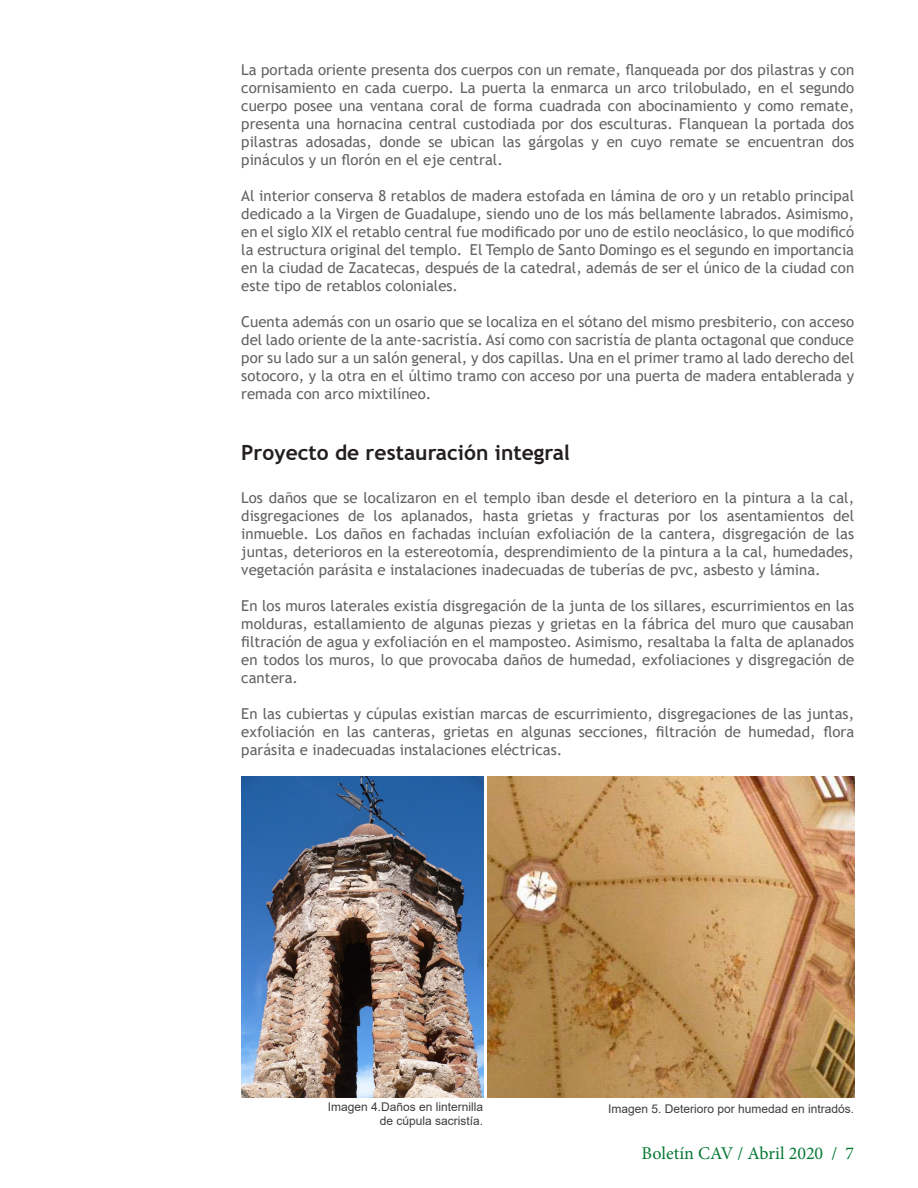
<style>
.page{position:relative;width:918px;height:1188px;background:#fff}
.page>*{position:absolute;margin:0;border:0;box-sizing:border-box;transform-origin:0 0}
.subtitulo{font:700 21px "Trebuchet MS";color:#231f20}
.t1{font:18px "Minion Pro";color:#057a34}
.texti_geberal{font:15px/18px "Trebuchet MS";color:#636366;text-align:justify}
.Pie_de_foto{font:12px "Arial";color:#3e3e3f}
</style>
<div class="page">
<img style="left:241px;top:776px;width:242px;height:321px">
<img style="left:488px;top:776px;width:366px;height:321px">
<p class="texti_geberal" style="left:241px;top:60px;width:614px">La portada oriente presenta dos cuerpos con un remate, flanqueada por dos pilastras y con cornisamiento en cada cuerpo. La puerta la enmarca un arco trilobulado, en el segundo cuerpo posee una ventana coral de forma cuadrada con abocinamiento y como remate, presenta una hornacina central custodiada por dos esculturas. Flanquean la portada dos pilastras adosadas, donde se ubican las gárgolas y en cuyo remate se encuentran dos pináculos y un florón en el eje central.</p>
<p class="texti_geberal" style="left:241px;top:186px;width:614px">Al interior conserva 8 retablos de madera estofada en lámina de oro y un retablo principal dedicado a la Virgen de Guadalupe, siendo uno de los más bellamente labrados. Asimismo, en el siglo XIX el retablo central fue modificado por uno de estilo neoclásico, lo que modificó la estructura original del templo. El Templo de Santo Domingo es el segundo en importancia en la ciudad de Zacatecas, después de la catedral, además de ser el único de la ciudad con este tipo de retablos coloniales.</p>
<p class="texti_geberal" style="left:241px;top:312px;width:614px">Cuenta además con un osario que se localiza en el sótano del mismo presbiterio, con acceso del lado oriente de la ante-sacristía. Así como con sacristía de planta octagonal que conduce por su lado sur a un salón general, y dos capillas. Una en el primer tramo al lado derecho del sotocoro, y la otra en el último tramo con acceso por una puerta de madera entablerada y remada con arco mixtilíneo.</p>
<p class="subtitulo" style="left:241px;top:439px;width:330px">Proyecto de restauración integral</p>
<p class="texti_geberal" style="left:241px;top:489px;width:614px">Los daños que se localizaron en el templo iban desde el deterioro en la pintura a la cal, disgregaciones de los aplanados, hasta grietas y fracturas por los asentamientos del inmueble. Los daños en fachadas incluían exfoliación de la cantera, disgregación de las juntas, deterioros en la estereotomía, desprendimiento de la pintura a la cal, humedades, vegetación parásita e instalaciones inadecuadas de tuberías de pvc, asbesto y lámina.</p>
<p class="texti_geberal" style="left:241px;top:597px;width:614px">En los muros laterales existía disgregación de la junta de los sillares, escurrimientos en las molduras, estallamiento de algunas piezas y grietas en la fábrica del muro que causaban filtración de agua y exfoliación en el mamposteo. Asimismo, resaltaba la falta de aplanados en todos los muros, lo que provocaba daños de humedad, exfoliaciones y disgregación de cantera.</p>
<p class="texti_geberal" style="left:241px;top:705px;width:614px">En las cubiertas y cúpulas existían marcas de escurrimiento, disgregaciones de las juntas, exfoliación en las canteras, grietas en algunas secciones, filtración de humedad, flora parásita e inadecuadas instalaciones eléctricas.</p>
<p class="Pie_de_foto" style="left:328px;top:1098px;width:157px">Imagen 4.Daños en linternilla</p>
<p class="Pie_de_foto" style="left:380px;top:1113px;width:105px">de cúpula sacristía.</p>
<p class="Pie_de_foto" style="left:608px;top:1100px;width:248px">Imagen 5. Deterioro por humedad en intradós.</p>
<p class="t1" style="left:642px;top:1141px;width:214px">Boletín CAV / Abril 2020 / 7</p>
</div>
